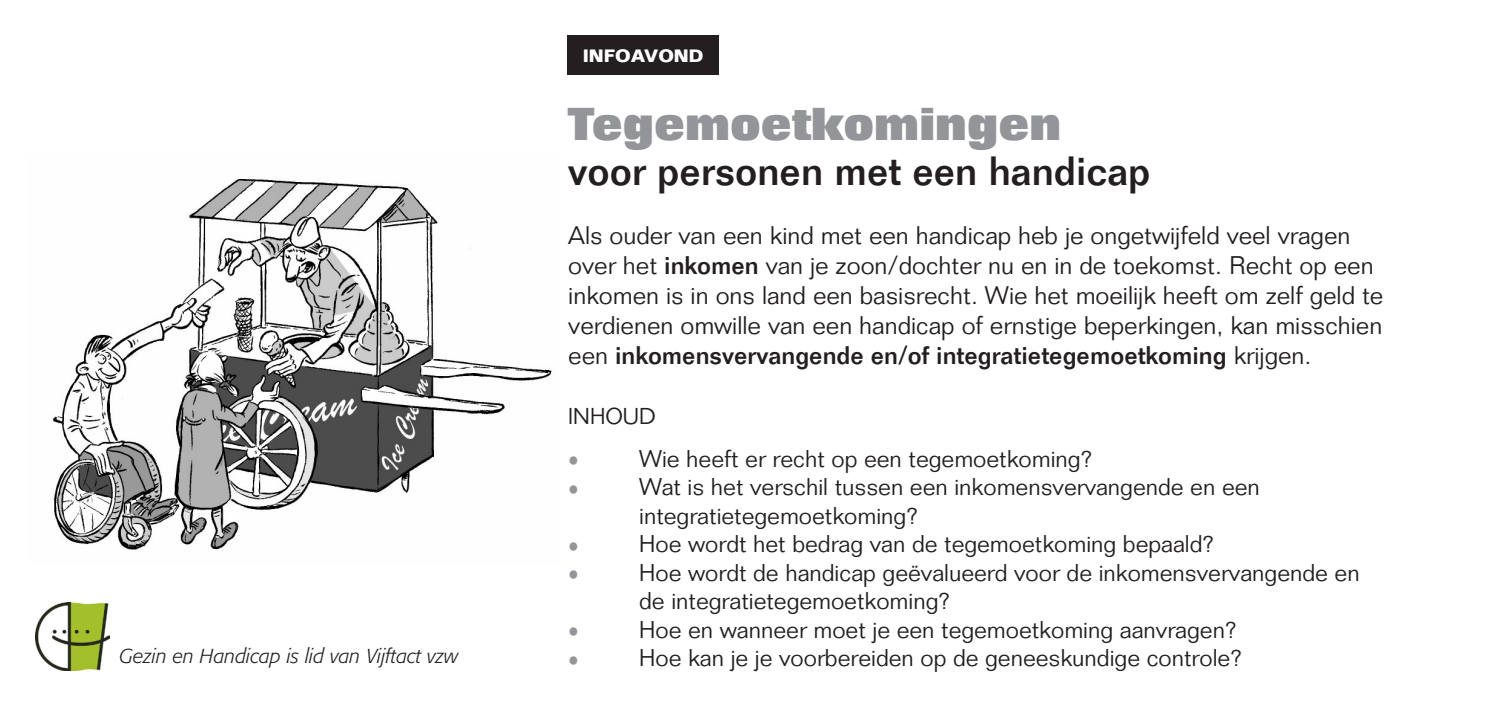
<style>
.page{position:relative;width:1489px;height:702px;background:#fff}
.page>*{position:absolute;margin:0;border:0;box-sizing:border-box;transform-origin:0 0}
.Titel_accent{font:800 45px "Folio";color:#939598}
.Titel{font:500 40px "Folio";color:#231f20}
.normaal{font:300 25px/30px "Folio";color:#231f20}
.items__met_bolletje{font:300 23.75px/28.5px "Folio";color:#231f20}
.items__met_bolletje-2{font:300 23.75px "Folio";color:#939598;scale:.9 1}
.titel__inhoud{font:300 22.5px "Folio";color:#231f20}
.t1{font:italic 300 20px "Formata";color:#231f20}
.soort_avond_activite{font:700 17.5px "Folio";color:#fff}
.s1{font-weight:500}
.s2{color:#231f20}
</style>
<div class="page">
<img style="left:53px;top:179px;width:499px;height:372px">
<img style="left:35px;top:602px;width:74px;height:68px">
<div style="left:567px;top:35px;width:152px;height:39px;background:#231f20"></div>
<p class="t1" style="left:119px;top:644px;width:340px">Gezin en Handicap is lid van Vijftact vzw</p>
<p class="soort_avond_activite" style="left:582px;top:45px;width:122px">INFOAVOND</p>
<p class="Titel_accent" style="left:568px;top:99px;width:494px">Tegemoetkomingen</p>
<p class="Titel" style="left:568px;top:147px;width:583px">voor personen met een handicap</p>
<p class="normaal" style="left:568px;top:220px;width:816px">Als ouder van een kind met een handicap heb je ongetwijfeld veel vragen over het <span class="s1">inkomen</span> van je zoon/dochter nu en in de toekomst. Recht op een inkomen is in ons land een basisrecht. Wie het moeilijk heeft om zelf geld te verdienen omwille van een handicap of ernstige beperkingen, kan misschien een <span class="s1">inkomensvervangende en/of integratietegemoetkoming</span> krijgen.</p>
<p class="titel__inhoud" style="left:568px;top:402px;width:89px">Inhoud</p>
<p class="items__met_bolletje-2" style="left:568px;top:446px;width:13px">•</p>
<p class="items__met_bolletje" style="left:639px;top:444px;width:454px">Wie heeft er recht op een tegemoetkoming?</p>
<p class="items__met_bolletje-2" style="left:568px;top:475px;width:13px">•</p>
<p class="items__met_bolletje" style="left:639px;top:472px;width:622px">Wat is het verschil tussen een inkomensvervangende en een integratietegemoetkoming?</p>
<p class="items__met_bolletje-2" style="left:568px;top:532px;width:13px">•</p>
<p class="items__met_bolletje" style="left:639px;top:529px;width:576px">Hoe wordt het bedrag van de tegemoetkoming bepaald?</p>
<p class="items__met_bolletje-2" style="left:568px;top:560px;width:13px">•</p>
<p class="items__met_bolletje" style="left:639px;top:558px;width:722px">Hoe wordt de handicap geëvalueerd voor de inkomensvervangende en de integratietegemoetkoming?</p>
<p class="items__met_bolletje-2" style="left:568px;top:617px;width:13px">•</p>
<p class="items__met_bolletje" style="left:639px;top:615px;width:598px">Hoe en wanneer moet je een tegemoetkoming aanvragen?</p>
<p class="items__met_bolletje-2" style="left:568px;top:646px;width:55px">• <span class="s2">H</span></p>
<p class="items__met_bolletje" style="left:655px;top:643px;width:587px">oe kan je je voorbereiden op de geneeskundige controle?</p>
</div>
